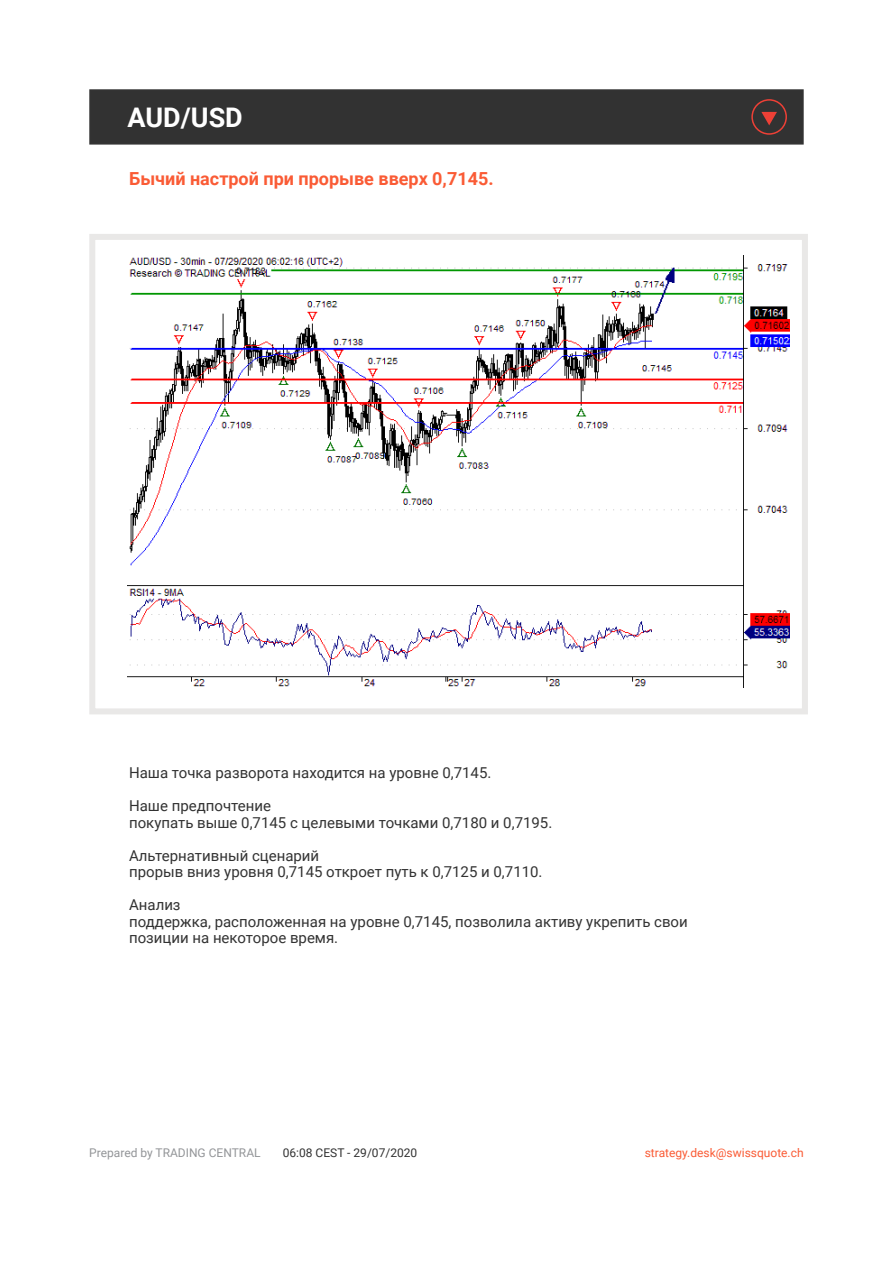
<style>
.page{position:relative;width:893px;height:1263px;background:#fff}
.page>*{position:absolute;margin:0;border:0;box-sizing:border-box;transform-origin:0 0}
.t1{font:700 27px "Roboto";color:#fff}
.t2{font:700 18px "Roboto";color:#fa5b35}
.t3{font:15px/16.5px "Roboto";color:#323232}
.t4{font:12px "Roboto";color:#fa5b35}
.t5{font:12px "Roboto";color:#939598}
.t6{font:12px "Roboto";color:#323232}
</style>
<div class="page">
<div style="left:89px;top:234px;width:719px;height:480px;border:6px solid #e9e8e7"></div>
<div style="left:89px;top:89px;width:715px;height:56px;background:#323232;border:2px solid #323232"></div>
<img style="left:128px;top:255px;width:661px;height:432px">
<svg style="left:751px;top:99px;width:36px;height:36px"></svg>
<h1 class="t1" style="left:128px;top:98px;width:117px">AUD/USD</h1>
<p class="t2" style="left:129px;top:166px;width:366px">Бычий настрой при прорыве вверх 0,7145.</p>
<p class="t3" style="left:129px;top:764px;width:364px">Наша точка разворота находится на уровне 0,7145.</p>
<p class="t3" style="left:129px;top:797px;width:425px">Наше предпочтение<br>покупать выше 0,7145 с целевыми точками 0,7180 и 0,7195.</p>
<p class="t3" style="left:129px;top:846px;width:415px">Альтернативный сценарий<br>прорыв вниз уровня 0,7145 откроет путь к 0,7125 и 0,7110.</p>
<p class="t3" style="left:129px;top:896px;width:560px">Анализ<br>поддержка, расположенная на уровне 0,7145, позволила активу укрепить свои позиции на некоторое время.</p>
<p class="t5" style="left:89px;top:1144px;width:173px">Prepared by TRADING CENTRAL</p>
<p class="t6" style="left:283px;top:1144px;width:136px">06:08 CEST - 29/07/2020</p>
<p class="t4" style="left:645px;top:1144px;width:160px">strategy.desk@swissquote.ch</p>
</div>
